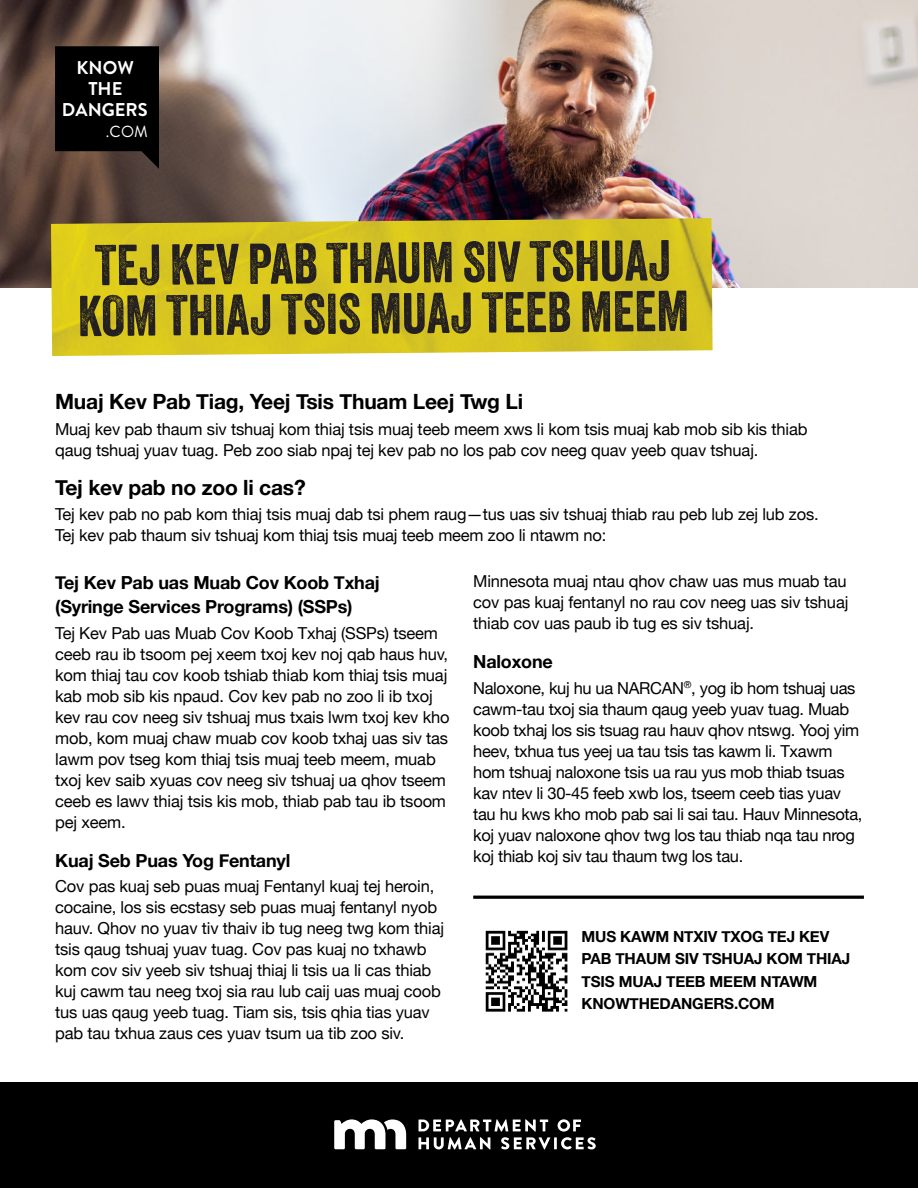
<style>
.page{position:relative;width:918px;height:1188px;background:#fff}
.page>*{position:absolute;margin:0;border:0;box-sizing:border-box;transform-origin:0 0}
.t1{font:55.65px/50.6px "Veneer";color:#231f20;text-align:center}
.t2{font:700 21px "Helvetica Neue";letter-spacing:-.01em;color:#000}
.t3{font:700 18.45px/21px "Brandon Grotesque";color:#fff;text-align:center}
.t4{font:700 18px/24px "Helvetica Neue";letter-spacing:-.01em;color:#000}
.t5{font:16.5px/21px "Helvetica Neue";letter-spacing:-.01em;color:#000}
.t6{font:16.05px "Brandon Grotesque";color:#fff}
.t7{font:700 15.3px/22.2px "Helvetica Neue";letter-spacing:-.01em;color:#000}
</style>
<div class="page">
<img style="left:0;top:0;width:918px;height:287px">
<img style="left:51px;top:218px;width:662px;height:138px">
<div style="left:0;top:1083px;width:918px;height:105px;background:#000"></div>
<svg style="left:334px;top:1119px;width:72px;height:30px"></svg>
<svg style="left:419px;top:1119px;width:177px;height:30px"></svg>
<svg style="left:55px;top:46px;width:104px;height:123px;background:#0c0908"></svg>
<img style="left:485px;top:930px;width:83px;height:82px">
<svg style="left:473px;top:896px;width:391px;height:3px"></svg>
<p class="t3" style="left:62px;top:57px;width:88px">KNOW<br>THE<br>DANGERS</p>
<p class="t6" style="left:106px;top:122px;width:43px">.COM</p>
<h1 class="t1" style="left:76px;top:244px;width:613px;rotate:-1deg">TEJ KEV PAB THAUM SIV TSHUAJ<br>KOM THIAJ TSIS MUAJ TEEB MEEM</h1>
<p class="t2" style="left:55px;top:394px;width:470px">Muaj Kev Pab Tiag, Yeej Tsis Thuam Leej Twg Li</p>
<p class="t5" style="left:55px;top:420px;width:754px">Muaj kev pab thaum siv tshuaj kom thiaj tsis muaj teeb meem xws li kom tsis muaj kab mob sib kis thiab qaug tshuaj yuav tuag. Peb zoo siab npaj tej kev pab no los pab cov neeg quav yeeb quav tshuaj.</p>
<p class="t2" style="left:55px;top:480px;width:252px">Tej kev pab no zoo li cas?</p>
<p class="t5" style="left:55px;top:506px;width:765px">Tej kev pab no pab kom thiaj tsis muaj dab tsi phem raug—tus uas siv tshuaj thiab rau peb lub zej lub zos.<br>Tej kev pab thaum siv tshuaj kom thiaj tsis muaj teeb meem zoo li ntawm no:</p>
<p class="t4" style="left:55px;top:572px;width:326px">Tej Kev Pab uas Muab Cov Koob Txhaj (Syringe Services Programs) (SSPs)</p>
<p class="t5" style="left:55px;top:624px;width:396px">Tej Kev Pab uas Muab Cov Koob Txhaj (SSPs) tseem ceeb rau ib tsoom pej xeem txoj kev noj qab haus huv, kom thiaj tau cov koob tshiab thiab kom thiaj tsis muaj kab mob sib kis npaud. Cov kev pab no zoo li ib txoj kev rau cov neeg siv tshuaj mus txais lwm txoj kev kho mob, kom muaj chaw muab cov koob txhaj uas siv tas lawm pov tseg kom thiaj tsis muaj teeb meem, muab txoj kev saib xyuas cov neeg siv tshuaj ua qhov tseem ceeb es lawv thiaj tsis kis mob, thiab pab tau ib tsoom pej xeem.</p>
<p class="t4" style="left:55px;top:850px;width:237px">Kuaj Seb Puas Yog Fentanyl</p>
<p class="t5" style="left:55px;top:877px;width:390px">Cov pas kuaj seb puas muaj Fentanyl kuaj tej heroin, cocaine, los sis ecstasy seb puas muaj fentanyl nyob hauv. Qhov no yuav tiv thaiv ib tug neeg twg kom thiaj tsis qaug tshuaj yuav tuag. Cov pas kuaj no txhawb kom cov siv yeeb siv tshuaj thiaj li tsis ua li cas thiab kuj cawm tau neeg txoj sia rau lub caij uas muaj coob tus uas qaug yeeb tuag. Tiam sis, tsis qhia tias yuav pab tau txhua zaus ces yuav tsum ua tib zoo siv.</p>
<p class="t5" style="left:473px;top:572px;width:377px;text-align:justify">Minnesota muaj ntau qhov chaw uas mus muab tau cov pas kuaj fentanyl no rau cov neeg uas siv tshuaj thiab cov uas paub ib tug es siv tshuaj.</p>
<p class="t4" style="left:473px;top:651px;width:81px">Naloxone</p>
<p class="t5" style="left:473px;top:679px;width:391px">Naloxone, kuj hu ua NARCAN<sup>®</sup>, yog ib hom tshuaj uas cawm-tau txoj sia thaum qaug yeeb yuav tuag. Muab koob txhaj los sis tsuag rau hauv qhov ntswg. Yooj yim heev, txhua tus yeej ua tau tsis tas kawm li. Txawm hom tshuaj naloxone tsis ua rau yus mob thiab tsuas kav ntev li 30-45 feeb xwb los, tseem ceeb tias yuav tau hu kws kho mob pab sai li sai tau. Hauv Minnesota, koj yuav naloxone qhov twg los tau thiab nqa tau nrog koj thiab koj siv tau thaum twg los tau.</p>
<p class="t7" style="left:582px;top:927px;width:270px">MUS KAWM NTXIV TXOG TEJ KEV<br>PAB THAUM SIV TSHUAJ KOM THIAJ<br>TSIS MUAJ TEEB MEEM NTAWM<br>KNOWTHEDANGERS.COM</p>
</div>
